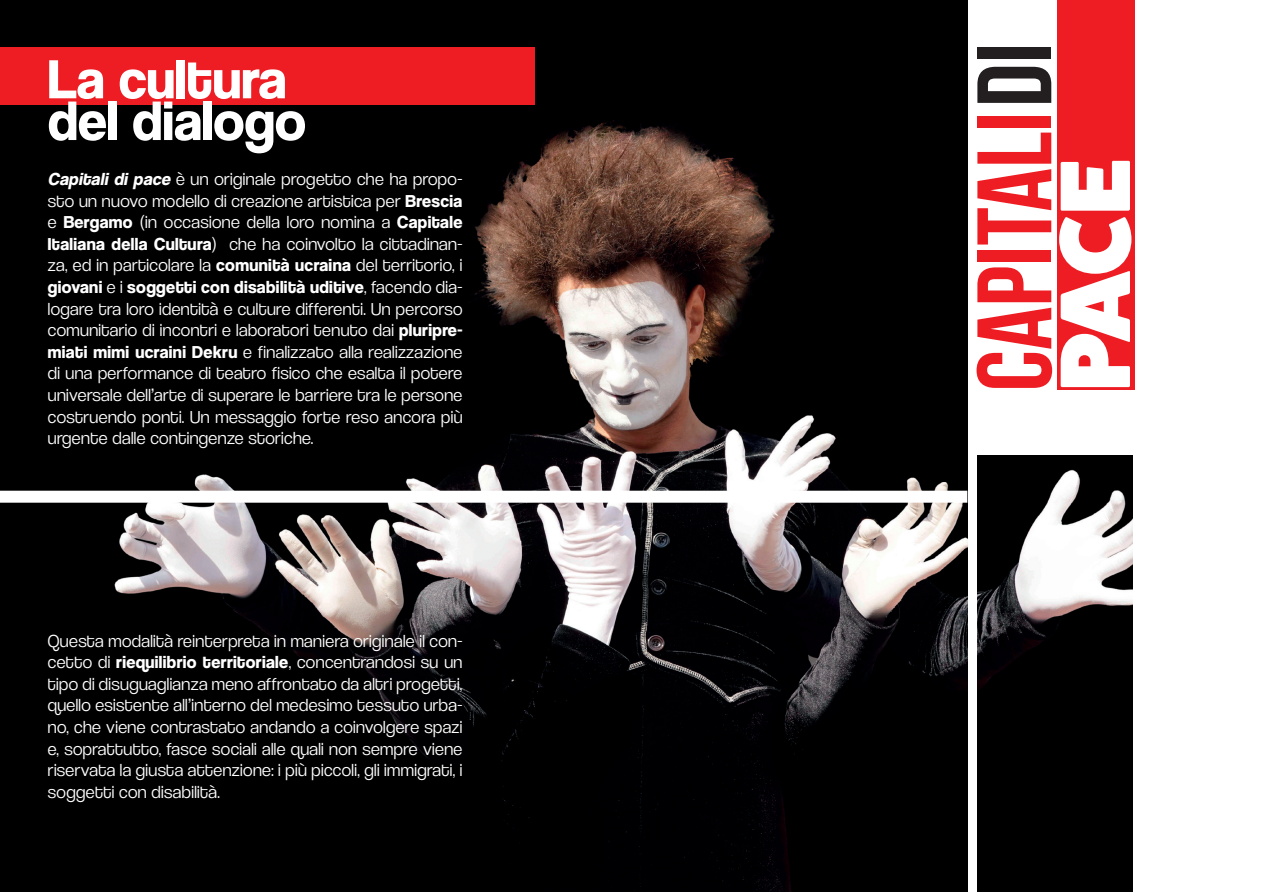
<style>
.page{position:relative;width:1263px;height:893px;background:#fff}
.page>*{position:absolute;margin:0;border:0;box-sizing:border-box;transform-origin:0 0}
.t1{font:700 105.6px "Bebas Neue";color:#ee1d23}
.t2{font:800 100.5px "Fat Frank";color:#fff}
.t3{font:700 57.3px/41.7px "Coolvetica Rg";color:#fff}
.t4{font:18px/21.6px "Coolvetica Lt";letter-spacing:.02em;color:#fff;text-align:justify}
.t5{font:700 18px "Coolvetica Rg";letter-spacing:.02em;color:#fff}
.s1{font-family:"Coolvetica Rg";font-weight:700;font-style:italic}
.s2{font-family:"Coolvetica Rg";font-weight:700}
.s3{font-family:"Coolvetica Lt";font-weight:400}
.s4{color:#231f20}
</style>
<div class="page">
<img style="left:0;top:0;width:967px;height:892px">
<div style="left:0;top:47px;width:535px;height:57px;background:#ee1d23"></div>
<div style="left:1057px;top:0;width:77px;height:390px;background:#ee1d23"></div>
<img style="left:977px;top:456px;width:156px;height:436px">
<div style="left:0;top:491px;width:967px;height:12px;background:#fff"></div>
<h3 class="t3" style="left:48px;top:58px;width:260px">La cultura del dialogo</h3>
<p class="t4" style="left:48px;top:168px;width:416px"><span class="s1">Capitali di pace</span> è un originale progetto che ha propo&shy;sto un nuovo modello di creazione artistica per <span class="s2">Brescia </span>e <span class="s2">Bergamo</span> (in occasione della loro nomina a <span class="s2">Capitale Italiana della Cultura</span>) che ha coinvolto la cittadinan&shy;za, ed in particolare la <span class="s2">comunità ucraina</span> del territorio, i</p>
<p class="t5" style="left:48px;top:276px;width:416px">giovani <span class="s3">e i</span> soggetti con disabilità uditive<span class="s3">, facendo dia-</span></p>
<p class="t4" style="left:48px;top:298px;width:416px">logare tra loro identità e culture differenti. Un percorso comunitario di incontri e laboratori tenuto dai <span class="s2">pluripre&shy;miati mimi ucraini Dekru</span> e finalizzato alla realizzazione di una performance di teatro fisico che esalta il potere universale dell’arte di superare le barriere tra le persone costruendo ponti. Un messaggio forte reso ancora più urgente dalle contingenze storiche.</p>
<p class="t4" style="left:48px;top:630px;width:416px">Questa modalità reinterpreta in maniera originale il con&shy;cetto di <span class="s2">riequilibrio territoriale</span>, concentrandosi su un tipo di disuguaglianza meno affrontato da altri progetti, quello esistente all’interno del medesimo tessuto urba&shy;no, che viene contrastato andando a coinvolgere spazi e, soprattutto, fasce sociali alle quali non sempre viene riservata la giusta attenzione: i più piccoli, gli immigrati, i soggetti con disabilità.</p>
<h1 class="t1" style="left:957px;top:391px;width:349px;rotate:-90deg">CAPITALI<span class="s4">DI</span></h1>
<h2 class="t2" style="left:1039px;top:391px;width:233px;rotate:-90deg">PACE</h2>
</div>
